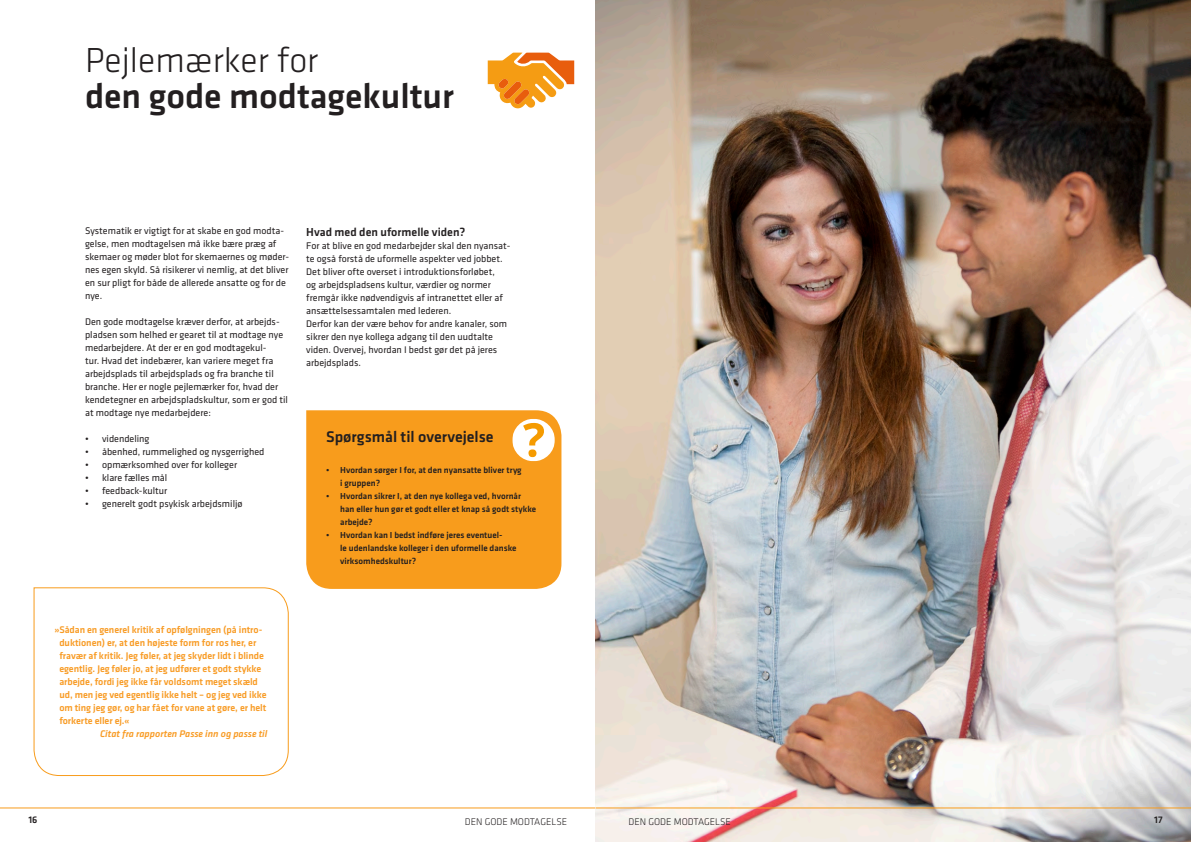
<style>
.page{position:relative;width:1191px;height:842px;background:#fff}
.page>*{position:absolute;margin:0;border:0;box-sizing:border-box;transform-origin:0 0}
.Overskrift_linje_2_l{font:500 36px/36px "Klavika";color:#231f20}
.FAKTA__overskrift{font:500 16px "Klavika";color:#231f20}
.Mellemrubrik{font:500 12px "Klavika";color:#231f20}
.BRØD{font:10px/13px "Klavika";color:#231f20}
.BRØD-2{font:500 10px/13px "Klavika";letter-spacing:-.005em;color:#f89b24}
.BRØD-3{font:italic 500 10px "Klavika";color:#f89b24}
.Overskrift_linje_2_l-2{font:300 10px "Klavika";color:#231f20}
.t1{font:500 10px "Klavika";color:#231f20}
.Fakta__brød{font:500 9px/13px "Klavika";color:#231f20}
.s1{font-weight:300}
</style>
<div class="page">
<hr style="left:0;top:807px;width:595px;height:1px;background:#f89c1c">
<img style="left:595px;top:0;width:596px;height:842px">
<hr style="left:595px;top:807px;width:596px;height:1px;background:#f89c1c">
<div style="left:306px;top:410px;width:255px;height:179px;background:#f89c1c"></div>
<svg style="left:512px;top:419px;width:43px;height:42px"></svg>
<svg style="left:33px;top:587px;width:256px;height:189px"></svg>
<svg style="left:488px;top:53px;width:86px;height:55px"></svg>
<p class="Overskrift_linje_2_l" style="left:85px;top:43px;width:371px"><span class="s1">Pejlemærker for<br></span>den gode modtagekultur</p>
<p class="BRØD" style="left:85px;top:225px;width:206px">Systematik er vigtigt for at skabe en god modta&shy;gelse, men modtagelsen må ikke bære præg af skemaer og møder blot for skemaernes og møder&shy;nes egen skyld. Så risikerer vi nemlig, at det bliver en sur pligt for både de allerede ansatte og for de nye.</p>
<p class="BRØD" style="left:85px;top:316px;width:204px">Den gode modtagelse kræver derfor, at arbejds&shy;pladsen som helhed er gearet til at modtage nye medarbejdere. At der er en god modtagekul-<br>tur. Hvad det indebærer, kan variere meget fra arbejdsplads til arbejdsplads og fra branche til branche. Her er nogle pejlemærker for, hvad der kendetegner en arbejdspladskultur, som er god til at modtage nye medarbejdere:</p>
<p class="BRØD" style="left:85px;top:433px;width:66px">• videndeling</p>
<p class="BRØD" style="left:85px;top:446px;width:181px">• åbenhed, rummelighed og nysgerrighed</p>
<p class="BRØD" style="left:85px;top:459px;width:153px">• opmærksomhed over for kolleger</p>
<p class="BRØD" style="left:85px;top:472px;width:84px">• klare fælles mål</p>
<p class="BRØD" style="left:85px;top:485px;width:84px">• feedback-kultur</p>
<p class="BRØD" style="left:85px;top:498px;width:159px">• generelt godt psykisk arbejdsmiljø</p>
<p class="Mellemrubrik" style="left:306px;top:225px;width:161px">Hvad med den uformelle viden?</p>
<p class="BRØD" style="left:306px;top:239px;width:206px">For at blive en god medarbejder skal den nyansat&shy;te også forstå de uformelle aspekter ved jobbet.<br>Det bliver ofte overset i introduktionsforløbet,<br>og arbejdspladsens kultur, værdier og normer fremgår ikke nødvendigvis af intranettet eller af ansættelsessamtalen med lederen.</p>
<p class="BRØD" style="left:306px;top:317px;width:202px">Derfor kan der være behov for andre kanaler, som sikrer den nye kollega adgang til den uudtalte viden. Overvej, hvordan I bedst gør det på jeres arbejdsplads.</p>
<p class="FAKTA__overskrift" style="left:326px;top:428px;width:169px">Spørgsmål til overvejelse</p>
<p class="Fakta__brød" style="left:340px;top:464px;width:183px;text-indent:-14px">• Hvordan sørger I for, at den nyansatte bliver tryg i gruppen?</p>
<p class="Fakta__brød" style="left:340px;top:490px;width:197px;text-indent:-14px">• Hvordan sikrer I, at den nye kollega ved, hvornår han eller hun gør et godt eller et knap så godt stykke arbejde?</p>
<p class="Fakta__brød" style="left:340px;top:529px;width:178px;text-indent:-14px">• Hvordan kan I bedst indføre jeres eventuel-<br>le udenlandske kolleger i den uformelle danske virksomhedskultur?</p>
<p class="BRØD-2" style="left:59px;top:623px;width:209px;text-indent:-5px">»Sådan en generel kritik af opfølgningen (på intro&shy;duktionen) er, at den højeste form for ros her, er fravær af kritik. Jeg føler, at jeg skyder lidt i blinde egentlig. Jeg føler jo, at jeg udfører et godt stykke arbejde, fordi jeg ikke får voldsomt meget skæld ud, men jeg ved egentlig ikke helt – og jeg ved ikke om ting jeg gør, og har fået for vane at gøre, er helt forkerte eller ej.«</p>
<p class="BRØD-3" style="left:100px;top:727px;width:169px">Citat fra rapporten Passe inn og passe til</p>
<p class="t1" style="left:28px;top:815px;width:11px">16</p>
<p class="Overskrift_linje_2_l-2" style="left:465px;top:816px;width:104px">DEN GODE MODTAGELSE</p>
<p class="Overskrift_linje_2_l-2" style="left:628px;top:816px;width:104px">DEN GODE MODTAGELSE</p>
<p class="t1" style="left:1154px;top:815px;width:10px">17</p>
</div>
